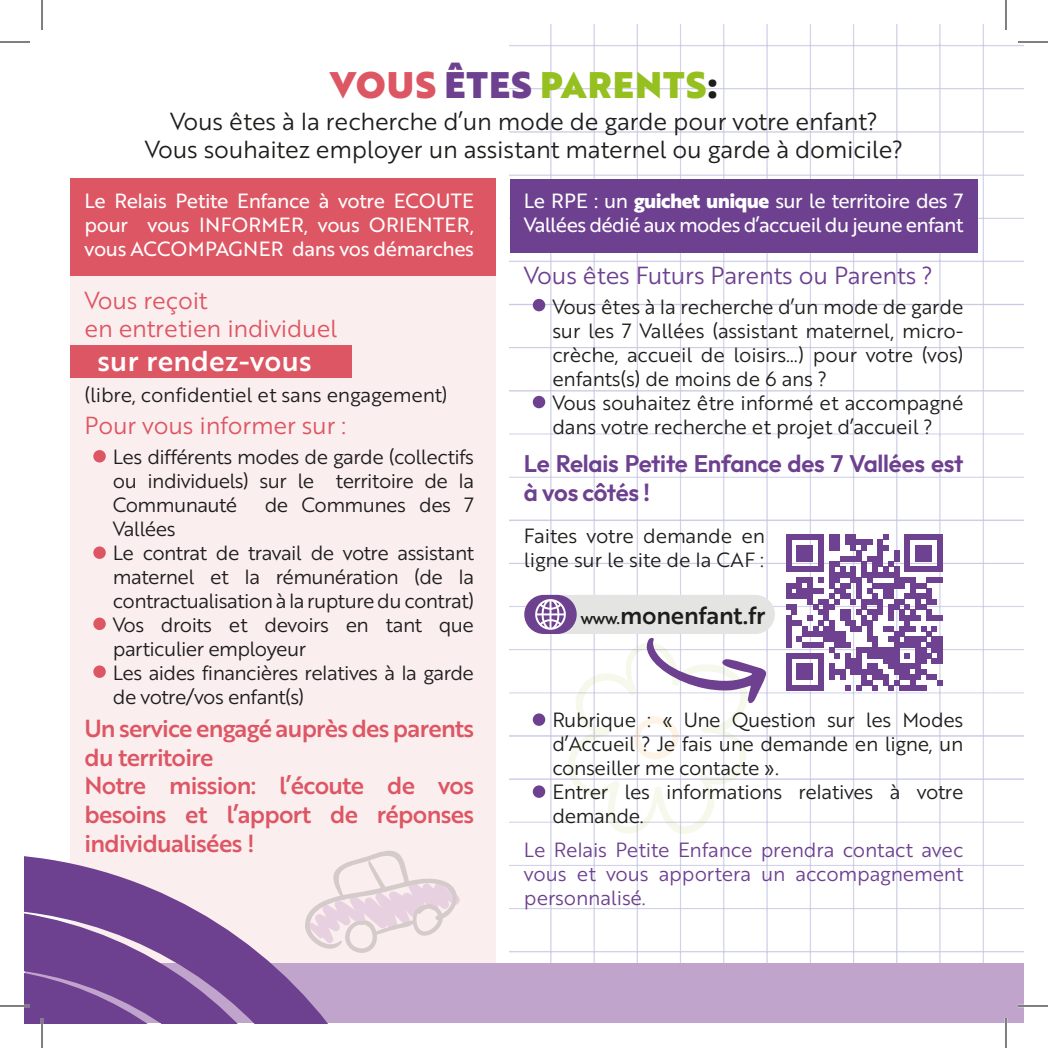
<style>
.page{position:relative;width:1048px;height:1048px;background:#fff}
.page>*{position:absolute;margin:0;border:0;box-sizing:border-box;transform-origin:0 0}
.t1{font:900 36px "Brother 1816";letter-spacing:.03em;color:#96c01f}
.t2{font:500 28px "Brother 1816";letter-spacing:.01em;color:#fff}
.t3{font:500 24px/28.8px "Brother 1816";letter-spacing:-.03em;color:#dd5663}
.t4{font:24px "Brother 1816";letter-spacing:-.01em;color:#1d1d1b}
.t5{font:24px "Brother 1816";letter-spacing:-.01em;color:#dd5663}
.t6{font:100 24px/28.8px "Outfit";letter-spacing:-.01em;color:#6d4090}
.t7{font:24px "Brother 1816";letter-spacing:-.01em;color:#6d4090}
.t8{font:500 24px "Brother 1816";letter-spacing:-.01em;color:#1d1d1b}
.t9{font:20px/24px "Brother 1816";letter-spacing:-.02em;color:#1d1d1b}
.t10{font:20px/24px "Brother 1816";letter-spacing:-.025em;color:#fff;text-align:justify}
.t11{font:20px/24px "Brother 1816";letter-spacing:-.01em;color:#6d4090;text-align:justify}
.s1{color:#dd5663}
.s2{color:#6d4090}
.s3{color:#1d1d1b}
.s4{font-weight:800}
.s5{font-size:16px}
</style>
<div class="page">
<div style="left:70px;top:178px;width:426px;height:828px;background:#fbeeef"></div>
<img style="left:510px;top:25px;width:513px;height:938px">
<div style="left:70px;top:346px;width:282px;height:32px;background:#dd5663"></div>
<div style="left:70px;top:179px;width:426px;height:97px;background:#dd5663"></div>
<div style="left:510px;top:179px;width:467px;height:73px;background:#6d4090"></div>
<div style="left:93px;top:450px;width:13px;height:12px;background:#dd5663;border-radius:50%"></div>
<div style="left:533px;top:299px;width:12px;height:12px;background:#6d4090;border-radius:50%"></div>
<div style="left:533px;top:396px;width:12px;height:12px;background:#6d4090;border-radius:50%"></div>
<div style="left:533px;top:713px;width:12px;height:13px;background:#6d4090;border-radius:50%"></div>
<div style="left:533px;top:785px;width:12px;height:13px;background:#6d4090;border-radius:50%"></div>
<div style="left:93px;top:546px;width:13px;height:13px;background:#dd5663;border-radius:50%"></div>
<div style="left:93px;top:617px;width:13px;height:13px;background:#dd5663;border-radius:50%"></div>
<div style="left:93px;top:665px;width:13px;height:13px;background:#dd5663;border-radius:50%"></div>
<div style="left:528px;top:595px;width:247px;height:39px;background:#e4e4e3;border-radius:20px"></div>
<div style="left:524px;top:595px;width:53px;height:39px;background:#6d4090;border-radius:20px"></div>
<svg style="left:534px;top:597px;width:33px;height:33px"></svg>
<div style="left:25px;top:963px;width:998px;height:60px;background:#c1a4cc"></div>
<svg style="left:25px;top:850px;width:435px;height:173px"></svg>
<svg style="left:786px;top:534px;width:156px;height:157px"></svg>
<svg style="left:566px;top:637px;width:202px;height:199px"></svg>
<hr style="left:1018px;top:41px;width:30px;height:2px;background:#fff">
<hr style="left:0;top:1005px;width:30px;height:2px;background:#fff">
<hr style="left:1018px;top:1005px;width:30px;height:2px;background:#fff">
<hr style="left:41px;top:1018px;width:2px;height:30px;background:#fff">
<hr style="left:1005px;top:0;width:2px;height:30px;background:#fff">
<hr style="left:1005px;top:1018px;width:2px;height:30px;background:#fff">
<hr style="left:0;top:42px;width:30px;height:1px;background:#000">
<hr style="left:1018px;top:42px;width:30px;height:1px;background:#000">
<hr style="left:0;top:1005px;width:30px;height:1px;background:#000">
<hr style="left:1018px;top:1005px;width:30px;height:1px;background:#000">
<hr style="left:42px;top:0;width:1px;height:30px;background:#000">
<hr style="left:42px;top:1018px;width:1px;height:30px;background:#000">
<hr style="left:1005px;top:0;width:1px;height:30px;background:#000">
<hr style="left:1005px;top:1018px;width:1px;height:30px;background:#000">
<p class="t1" style="left:330px;top:57px;width:389px"><span class="s1">VOUS</span> <span class="s2">ÊTES</span> PARENTS<span class="s3">:</span></p>
<p class="t4" style="left:170px;top:103px;width:709px">Vous êtes à la recherche d’un mode de garde pour votre enfant?</p>
<p class="t4" style="left:145px;top:132px;width:760px">Vous souhaitez employer un assistant maternel ou garde à domicile?</p>
<p class="t10" style="left:85px;top:188px;width:391px">Le Relais Petite Enfance à votre ECOUTE pour vous INFORMER, vous ORIENTER, vous ACCOMPAGNER dans vos démarches</p>
<p class="t5" style="left:85px;top:282px;width:125px">Vous reçoit</p>
<p class="t5" style="left:85px;top:311px;width:254px">en entretien individuel</p>
<p class="t2" style="left:97px;top:340px;width:216px">sur rendez-vous</p>
<p class="t10" style="left:524px;top:188px;width:441px">Le RPE : un <span class="s4">guichet unique</span> sur le territoire des 7<br>Vallées dédié aux modes d’accueil du jeune enfant</p>
<p class="t7" style="left:524px;top:258px;width:410px">Vous êtes Futurs Parents ou Parents ?</p>
<p class="t9" style="left:552px;top:293px;width:413px;text-align:justify">Vous êtes à la recherche d’un mode de garde sur les 7 Vallées (assistant maternel, micro&shy;crèche, accueil de loisirs…) pour votre (vos) enfants(s) de moins de 6 ans ?</p>
<p class="t9" style="left:552px;top:389px;width:413px">Vous souhaitez être informé et accompagné dans votre recherche et projet d’accueil ?</p>
<p class="t9" style="left:85px;top:382px;width:365px">(libre, confidentiel et sans engagement)</p>
<p class="t5" style="left:85px;top:407px;width:263px">Pour vous informer sur :</p>
<p class="t9" style="left:113px;top:444px;width:363px;text-align:justify">Les différents modes de garde (collectifs ou individuels) sur le territoire de la Communauté</p>
<p class="t9" style="left:265px;top:492px;width:211px">de Communes des 7</p>
<p class="t9" style="left:113px;top:516px;width:64px">Vallées</p>
<p class="t9" style="left:113px;top:540px;width:363px;text-align:justify">Le contrat de travail de votre assistant maternel et la rémunération (de la contractualisation à la rupture du contrat)</p>
<p class="t9" style="left:113px;top:612px;width:363px">Vos droits et devoirs en tant que particulier employeur</p>
<p class="t9" style="left:113px;top:660px;width:363px">Les aides financières relatives à la garde de votre/vos enfant(s)</p>
<p class="t3" style="left:85px;top:713px;width:391px">Un service engagé auprès des parents du territoire</p>
<p class="t3" style="left:85px;top:770px;width:391px;text-align:justify">Notre mission: l’écoute de vos besoins et l’apport de réponses individualisées !</p>
<p class="t6" style="left:524px;top:449px;width:441px">Le Relais Petite Enfance des 7 Vallées est à vos côtés !</p>
<p class="t9" style="left:524px;top:523px;width:242px">Faites votre demande en ligne sur le site de la CAF :</p>
<p class="t8" style="left:581px;top:598px;width:186px"><span class="s5">www.</span>monenfant.fr</p>
<p class="t9" style="left:552px;top:707px;width:413px;text-align:justify">Rubrique : « Une Question sur les Modes d’Accueil ? Je fais une demande en ligne, un conseiller me contacte ».</p>
<p class="t9" style="left:552px;top:779px;width:413px">Entrer les informations relatives à votre demande.</p>
<p class="t11" style="left:524px;top:837px;width:441px">Le Relais Petite Enfance prendra contact avec vous et vous apportera un accompagnement personnalisé.</p>
</div>
